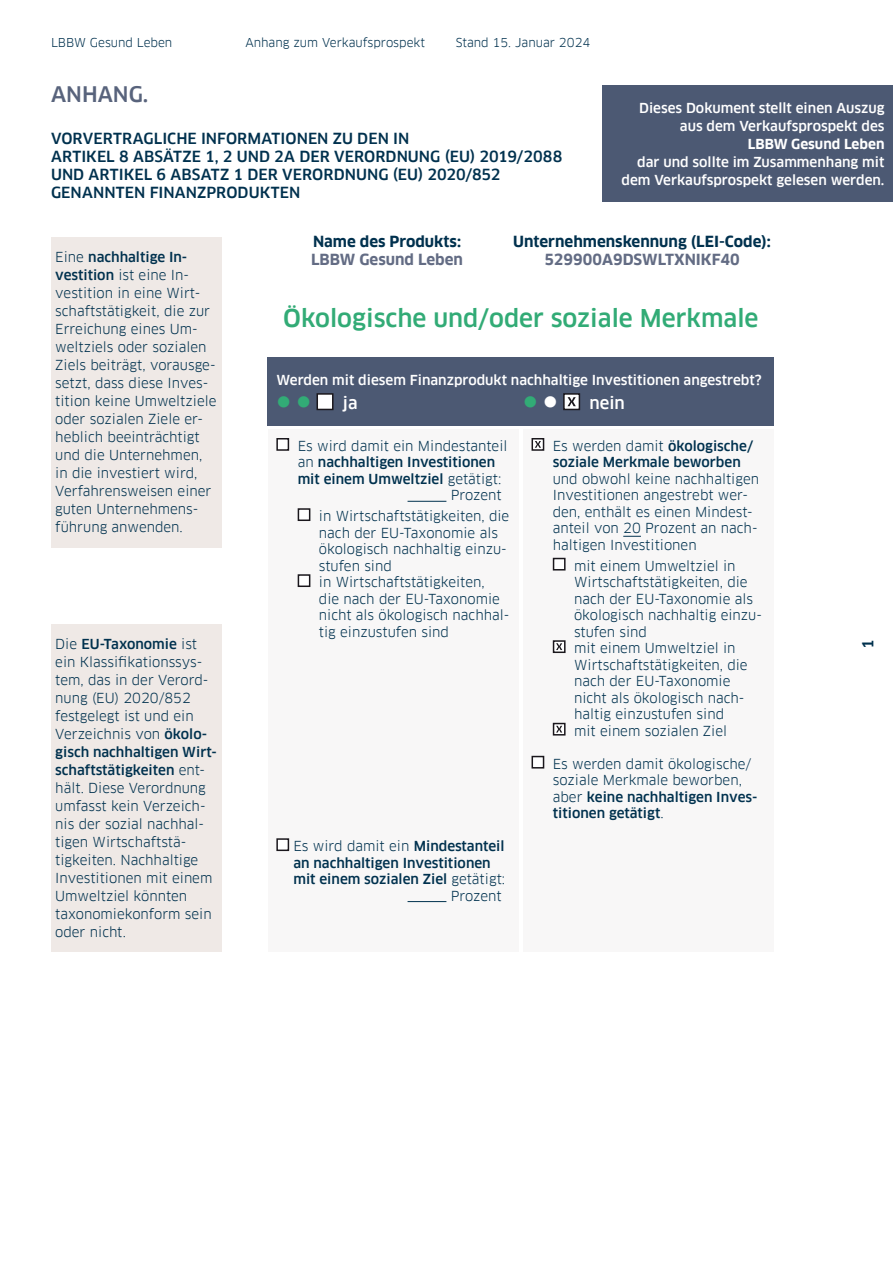
<style>
.page{position:relative;width:893px;height:1263px;background:#fff}
.page>*{position:absolute;margin:0;border:0;box-sizing:border-box;transform-origin:0 0}
.t1{font:500 24px "Clanfor LBBW";color:#32ab76}
.t2{font:500 21px "Clanfor LBBW";color:#58637c}
.t3{font:500 16.5px "Clanfor LBBW";color:#fff}
.t4{font:500 15px/18px "Clanfor LBBW";color:#00314e}
.t5{font:700 15px "Clanfor LBBW";color:#00314e}
.t6{font:700 15px "Clanfor LBBW";color:#636c84}
.t7{font:13.5px/18px "Clanfor LBBW";color:#00314e}
.t8{font:500 13.5px/18px "Clanfor LBBW";color:#fff;text-align:right}
.t9{font:500 13.5px/16.5px "Clanfor LBBW";color:#00314e}
.t10{font:700 13.5px "Clanfor LBBW";color:#fff}
.t11{font:12px "Clanfor LBBW";color:#00314e}
.s1{font-weight:500}
.s2{font-weight:400}
</style>
<div class="page">
<div style="left:51px;top:237px;width:170px;height:310px;background:#efe9e6"></div>
<div style="left:268px;top:357px;width:506px;height:68px;background:#4c5973"></div>
<div style="left:317px;top:394px;width:16px;height:15px;background:#fff"></div>
<div style="left:316px;top:393px;width:18px;height:17px;border:2px solid #1a171c"></div>
<svg style="left:566px;top:396px;width:11px;height:11px"></svg>
<div style="left:563px;top:393px;width:17px;height:17px;border:2px solid #1a171c"></div>
<svg style="left:567px;top:397px;width:9px;height:9px"></svg>
<div style="left:268px;top:429px;width:251px;height:522px;background:#f8f7f7"></div>
<hr style="left:408px;top:501px;width:38px;height:1px;background:#00314e">
<hr style="left:408px;top:901px;width:38px;height:1px;background:#00314e">
<div style="left:277px;top:439px;width:11px;height:11px;background:#fff"></div>
<div style="left:276px;top:438px;width:13px;height:13px;border:2px solid #1a171c"></div>
<div style="left:298px;top:509px;width:12px;height:11px;background:#fff"></div>
<div style="left:298px;top:508px;width:12px;height:13px;border:2px solid #1a171c"></div>
<div style="left:298px;top:575px;width:12px;height:11px;background:#fff"></div>
<div style="left:298px;top:574px;width:12px;height:13px;border:2px solid #1a171c"></div>
<div style="left:277px;top:839px;width:11px;height:11px;background:#fff"></div>
<div style="left:276px;top:838px;width:13px;height:13px;border:2px solid #1a171c"></div>
<div style="left:523px;top:429px;width:251px;height:522px;background:#f8f7f7"></div>
<svg style="left:623px;top:536px;width:18px;height:1px"></svg>
<div style="left:532px;top:439px;width:12px;height:11px;background:#fff"></div>
<div style="left:531px;top:438px;width:13px;height:13px;border:2px solid #1a171c"></div>
<svg style="left:535px;top:441px;width:6px;height:7px"></svg>
<div style="left:554px;top:558px;width:11px;height:12px;background:#fff"></div>
<div style="left:553px;top:558px;width:13px;height:12px;border:2px solid #1a171c"></div>
<div style="left:554px;top:641px;width:11px;height:11px;background:#fff"></div>
<div style="left:553px;top:640px;width:13px;height:13px;border:2px solid #1a171c"></div>
<svg style="left:556px;top:643px;width:6px;height:7px"></svg>
<div style="left:554px;top:723px;width:11px;height:12px;background:#fff"></div>
<div style="left:553px;top:723px;width:13px;height:12px;border:2px solid #1a171c"></div>
<svg style="left:556px;top:726px;width:6px;height:6px"></svg>
<div style="left:532px;top:756px;width:12px;height:12px;background:#fff"></div>
<div style="left:531px;top:756px;width:13px;height:12px;border:2px solid #1a171c"></div>
<div style="left:51px;top:624px;width:170px;height:327px;background:#efe9e6"></div>
<div style="left:602px;top:85px;width:291px;height:117px;background:#4c5973"></div>
<p class="t11" style="left:51px;top:36px;width:123px">LBBW Gesund Leben</p>
<p class="t11" style="left:245px;top:36px;width:181px">Anhang zum Verkaufsprospekt</p>
<p class="t11" style="left:456px;top:36px;width:136px">Stand 15. Januar 2024</p>
<h2 class="t2" style="left:51px;top:82px;width:99px">ANHANG.</h2>
<p class="t4" style="left:51px;top:129px;width:513px">Vorvertraglich e In formation en zu den in<br>Artikel 8 Absätze 1, 2 und 2a der Verordnung (EU) 2019/2088 und Artikel 6 Absatz 1 der Verordnung (EU) 2020/852<br>genann</p>
<p class="t4" style="left:116px;top:183px;width:60px">ten Finan</p>
<p class="t4" style="left:197px;top:183px;width:102px">zprodukten</p>
<p class="t8" style="left:639px;top:99px;width:247px">Dieses Dokument stellt einen Auszug aus dem Verkaufsprospekt des</p>
<p class="t10" style="left:748px;top:136px;width:138px">LBBW Gesund Leben</p>
<p class="t8" style="left:622px;top:153px;width:264px">dar und sollte im Zusammenhang mit dem Verkaufsprospekt gelesen werden.</p>
<p class="t7" style="left:55px;top:248px;width:163px">Eine <span class="s1">nachhaltige I n&shy;vestition</span> ist eine In&shy;vestition in eine Wirt&shy;schaftstätigkeit, die zur<br>Erreichung eines Um&shy;weltziels oder sozialen<br>Ziels beiträgt, vorausge&shy;setzt, dass diese Inves&shy;tition keine Umweltziele oder sozialen Ziele er&shy;heblich beeinträchtigt und die Unternehmen, in die investiert wird,<br>Verfahrensweisen einer guten Unternehmens&shy;führung anwenden.</p>
<p class="t7" style="left:55px;top:635px;width:163px">Die <span class="s1">EU-Taxonomie</span> ist ein Klassifikationssys&shy;tem, das in der Verord&shy;nung (EU) 2020/852 festgelegt ist und ein<br>Verzeichnis von <span class="s1">ökolo&shy;gisch nachhaltigen Wirt&shy;schaftstätigkeiten</span> ent&shy;hält. Diese Verordnung umfasst kein Verzeich&shy;nis der sozial nachhal&shy;tigen Wirtschaftstä&shy;tigkeiten. Nachhaltige<br>Investitionen mit einem<br>Umweltziel könnten taxonomiekonform sein oder nicht.</p>
<p class="t5" style="left:313px;top:233px;width:150px">Name des Produkts:</p>
<p class="t6" style="left:311px;top:251px;width:153px">LBBW Gesund Leben</p>
<p class="t5" style="left:513px;top:233px;width:259px">Unternehmenskennung (LEI-Code):</p>
<p class="t6" style="left:544px;top:251px;width:197px">529900A9DSWLTXNIKF40</p>
<h1 class="t1" style="left:283px;top:304px;width:477px">Ökologische und/oder soziale Merkmale</h1>
<p class="t8" style="left:276px;top:371px;width:487px">Werden mit diesem Finanzprodukt nachhaltige I nvestitionen angestrebt?</p>
<p class="t3" style="left:343px;top:393px;width:16px">ja</p>
<p class="t3" style="left:589px;top:393px;width:37px">nein</p>
<p class="t7" style="left:298px;top:437px;width:211px">Es wird damit ein Mindestanteil</p>
<p class="t9" style="left:298px;top:454px;width:199px"><span class="s2">an</span> nachhaltigen I nvestitionen</p>
<p class="t9" style="left:298px;top:471px;width:205px">mit einem Umweltziel <span class="s2">getätigt:</span></p>
<p class="t7" style="left:451px;top:486px;width:53px">Prozent</p>
<p class="t7" style="left:319px;top:508px;width:192px;line-height:16.5px">in Wirtschaftstätigkeiten, die nach der EU-Taxonomie als ökologisch nachhaltig einzu&shy;stufen sind<br>in Wirtschaftstätigkeiten,<br>die nach der EU-Taxonomie nicht als ökologisch nachhal&shy;tig einzustufen sind</p>
<p class="t9" style="left:553px;top:438px;width:202px"><span class="s2">Es werden damit</span> ökologische/ soziale Merkmale beworben</p>
<p class="t7" style="left:553px;top:470px;width:208px;line-height:16.5px">und obwohl keine nachhaltigen<br>Investitionen angestrebt wer&shy;den, enthält es einen Mindest&shy;anteil von 20 Prozent an nach&shy;haltigen Investitionen</p>
<p class="t7" style="left:574px;top:557px;width:189px;line-height:16.5px">mit einem Umweltziel in<br>Wirtschaftstätigkeiten, die nach der EU-Taxonomie als ökologisch nachhaltig einzu&shy;stufen sind<br>mit einem Umweltziel in<br>Wirtschaftstätigkeiten, die nach der EU-Taxonomie nicht als ökologisch nach&shy;haltig einzustufen sind<br>mit einem sozialen Ziel</p>
<p class="t7" style="left:553px;top:755px;width:206px;line-height:16.5px">Es werden damit ökologische/ soziale Merkmale beworben, aber <span class="s1">keine nachhaltigen I nves&shy;titionen getätigt</span>.</p>
<p class="t7" style="left:293px;top:837px;width:213px">Es wird damit ein <span class="s1">Mindestanteil</span></p>
<p class="t9" style="left:293px;top:854px;width:199px">an nachhaltigen I nvestitionen</p>
<p class="t9" style="left:293px;top:871px;width:213px">mit einem sozialen Ziel <span class="s2">getätigt:</span></p>
<p class="t7" style="left:451px;top:886px;width:53px">Prozent</p>
<p class="t4" style="left:859px;top:649px;width:11px;rotate:-90deg">1</p>
</div>
